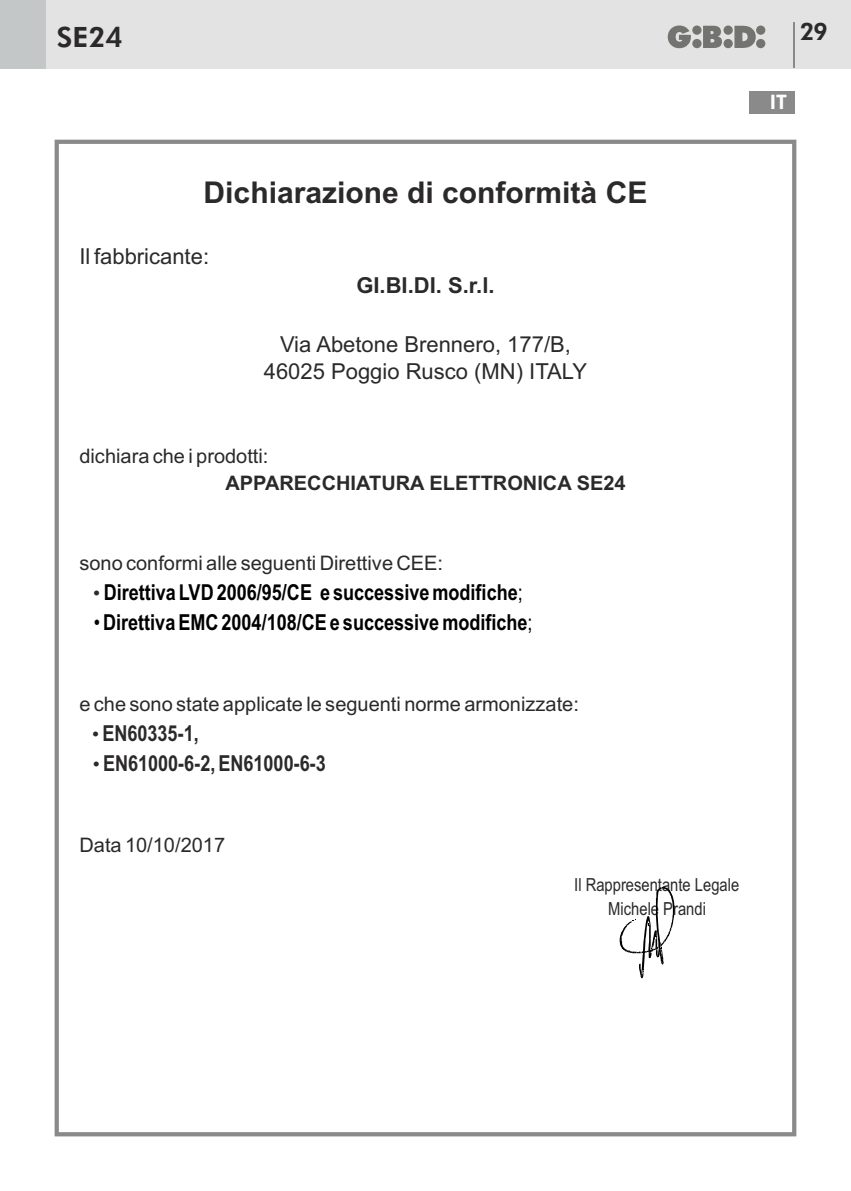
<style>
.page{position:relative;width:851px;height:1191px;background:#fff}
.page>*{position:absolute;margin:0;border:0;box-sizing:border-box;transform-origin:0 0}
.t1{font:700 30px "Arial";color:#2b2929}
.t2{font:800 28px "Futura BT";color:#2b2929}
.t3{font:800 24px "Futura BT";color:#2b2929}
.t4{font:700 22px "Arial Narrow";color:#000}
.t5{font:22px/27px "Arial";color:#2b2929;text-align:center}
.t6{font:700 22px "Arial Narrow";color:#2b2929}
.t7{font:700 22px "Arial";color:#2b2929}
.t8{font:20px "Arial";color:#2b2929}
.t9{font:700 20px "Arial";color:#2b2929}
.t10{font:800 20px "Futura BT";color:#fff}
.t11{font:18px/24px "Arial Narrow";color:#2b2929;text-align:center}
.s1{font-family:"Arial";font-weight:400;font-size:20px;color:#2b2929}
.s2{font-weight:400}
.s3{font-family:"Arial";font-weight:400;font-size:20px}
</style>
<div class="page">
<div style="left:0;top:0;width:850px;height:68px;background:#e3e3e3"></div>
<svg style="left:667px;top:26px;width:98px;height:22px"></svg>
<hr style="left:793px;top:23px;width:2px;height:45px;background:#8a8a8a">
<div style="left:0;top:0;width:45px;height:68px;background:#c4c7c7"></div>
<div style="left:55px;top:140px;width:741px;height:996px;border:4px solid #8a8a8a"></div>
<svg style="left:619px;top:886px;width:55px;height:92px"></svg>
<div style="left:748px;top:91px;width:46px;height:22px;background:#8a8a8a"></div>
<h2 class="t2" style="left:57px;top:26px;width:67px">SE24</h2>
<p class="t3" style="left:799px;top:22px;width:29px">29</p>
<h1 class="t1" style="left:203px;top:181px;width:445px">Dichiarazione di conformità CE</h1>
<p class="t5" style="left:79px;top:244px;width:131px">Il fabbricante:</p>
<p class="t7" style="left:356px;top:277px;width:140px">GI.BI.DI. S.r.l.</p>
<p class="t5" style="left:264px;top:333px;width:325px">Via Abetone Brennero, 177/B,<br>46025 Poggio Rusco (MN) ITALY</p>
<p class="t8" style="left:79px;top:448px;width:190px">dichiara che i prodotti:</p>
<p class="t9" style="left:225px;top:475px;width:402px">APPARECCHIATURA ELETTRONICA SE24</p>
<p class="t8" style="left:79px;top:556px;width:365px">sono conformi alle seguenti Direttive CEE:</p>
<p class="t4" style="left:93px;top:584px;width:431px"><span class="s1">•</span> Direttiva LVD 2006/95/CE e successive modifiche<span class="s2">;</span></p>
<p class="t4" style="left:94px;top:614px;width:440px"><span class="s2">•</span> Direttiva EMC 2004/108/CE e successive modifiche<span class="s2">;</span></p>
<p class="t8" style="left:79px;top:696px;width:501px">e che sono state applicate le seguenti norme armonizzate:</p>
<p class="t6" style="left:92px;top:725px;width:108px"><span class="s3">•</span> EN60335-1,</p>
<p class="t6" style="left:93px;top:755px;width:234px"><span class="s3">•</span> EN61000-6-2, EN61000-6-3</p>
<p class="t8" style="left:79px;top:837px;width:147px">Data 10/10/2017</p>
<p class="t11" style="left:574px;top:874px;width:166px">Il Rappresentante Legale<br>Michele Prandi</p>
<p class="t10" style="left:769px;top:94px;width:19px">IT</p>
</div>
